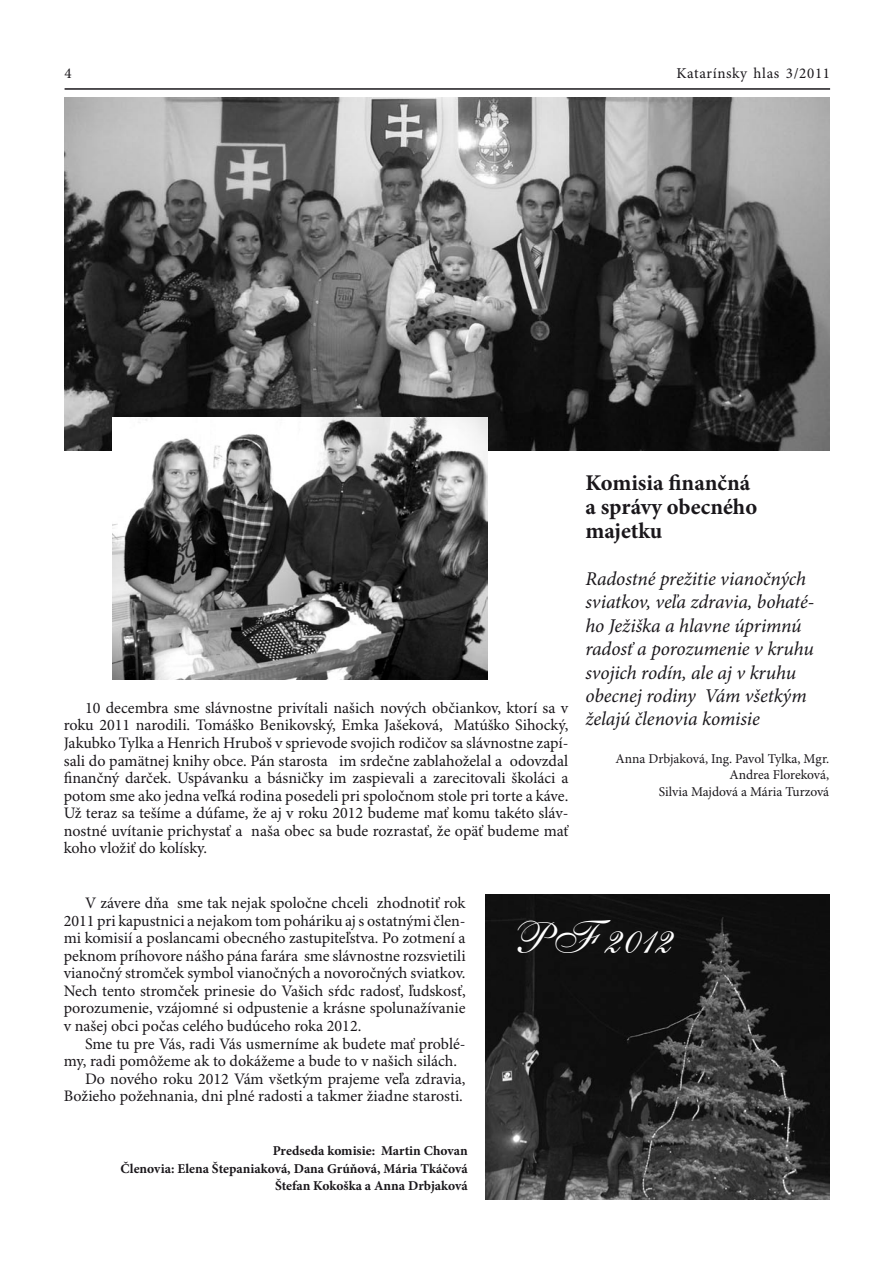
<style>
.page{position:relative;width:893px;height:1263px;background:#fff}
.page>*{position:absolute;margin:0;border:0;box-sizing:border-box;transform-origin:0 0}
.t1{font:45px "Shelley Allegro BT";color:#fff}
.t2{font:700 22.5px "Minion Pro";color:#1a171b}
.t3{font:italic 19.5px/23.4px "Minion Pro";letter-spacing:-.005em;color:#1a171b}
.základný_text{font:16.05px/17.5px "Minion Pro";color:#1a171b;text-align:justify}
.t4{font:15px "Minion Pro";letter-spacing:.045em;color:#1a171b}
.základný_text-2{font:700 13.5px "Minion Pro";color:#1a171b}
.t5{font:13.5px/16.2px "Minion Pro";letter-spacing:-.005em;color:#1a171b;text-align:right}
</style>
<div class="page">
<hr style="left:65px;top:88px;width:765px;height:2px;background:#1a171b">
<img style="left:65px;top:98px;width:764px;height:353px">
<img style="left:112px;top:418px;width:375px;height:261px">
<img style="left:485px;top:894px;width:344px;height:305px">
<p class="t4" style="left:65px;top:64px;width:9px">4</p>
<p class="t4" style="left:677px;top:64px;width:155px">Katarínsky hlas 3/2011</p>
<p class="t2" style="left:585px;top:469px;width:166px">Komisia finančná</p>
<p class="t2" style="left:585px;top:493px;width:173px">a správy obecného</p>
<p class="t2" style="left:585px;top:517px;width:79px">majetku</p>
<p class="t3" style="left:585px;top:568px;width:230px">Radostné prežitie vianočných sviatkov, veľa zdravia, bohaté&shy;ho Ježiška a hlavne úprimnú radosť a porozumenie v kruhu svojich rodín, ale aj v kruhu obecnej rodiny Vám všetkým želajú členovia komisie</p>
<p class="t5" style="left:615px;top:751px;width:215px">Anna Drbjaková, Ing. Pavol Tylka, Mgr.<br>Andrea Floreková,</p>
<p class="t5" style="left:659px;top:784px;width:172px">Silvia Majdová a Mária Turzová</p>
<p class="základný_text" style="left:64px;top:700px;width:506px;text-indent:21px">10 decembra sme slávnostne privítali našich nových občiankov, ktorí sa v roku 2011 narodili. Tomáško Benikovský, Emka Jašeková, Matúško Sihocký, Jakubko Tylka a Henrich Hruboš v sprievode svojich rodičov sa slávnostne zapí&shy;sali do pamätnej knihy obce. Pán starosta im srdečne zablahoželal a odovzdal finančný darček. Uspávanku a básničky im zaspievali a zarecitovali školáci a potom sme ako jedna veľká rodina posedeli pri spoločnom stole pri torte a káve.<br>Už teraz sa tešíme a dúfame, že aj v roku 2012 budeme mať komu takéto sláv&shy;nostné uvítanie prichystať a naša obec sa bude rozrastať, že opäť budeme mať koho vložiť do kolísky.</p>
<p class="základný_text" style="left:64px;top:895px;width:403px;text-indent:21px">V závere dňa sme tak nejak spoločne chceli zhodnotiť rok 2011 pri kapustnici a nejakom tom poháriku aj s ostatnými člen&shy;mi komisií a poslancami obecného zastupiteľstva. Po zotmení a peknom príhovore nášho pána farára sme slávnostne rozsvietili vianočný stromček symbol vianočných a novoročných sviatkov.<br>Nech tento stromček prinesie do Vašich sŕdc radosť, ľudskosť, porozumenie, vzájomné si odpustenie a krásne spolunažívanie v našej obci počas celého budúceho roka 2012.</p>
<p class="základný_text" style="left:64px;top:1035px;width:403px;text-indent:21px">Sme tu pre Vás, radi Vás usmerníme ak budete mať problé&shy;my, radi pomôžeme ak to dokážeme a bude to v našich silách.</p>
<p class="základný_text" style="left:64px;top:1070px;width:403px;text-align:right">Do nového roku 2012 Vám všetkým prajeme veľa zdravia,<br>Božieho požehnania, dni plné radosti a takmer žiadne starosti.</p>
<p class="t1" style="left:512px;top:910px;width:164px">PF 2012</p>
<p class="základný_text-2" style="left:273px;top:1143px;width:197px">Predseda komisie: Martin Chovan</p>
<p class="základný_text-2" style="left:121px;top:1160px;width:349px">Členovia: Elena Štepaniaková, Dana Grúňová, Mária Tkáčová</p>
<p class="základný_text-2" style="left:275px;top:1177px;width:194px">Štefan Kokoška a Anna Drbjaková</p>
</div>
